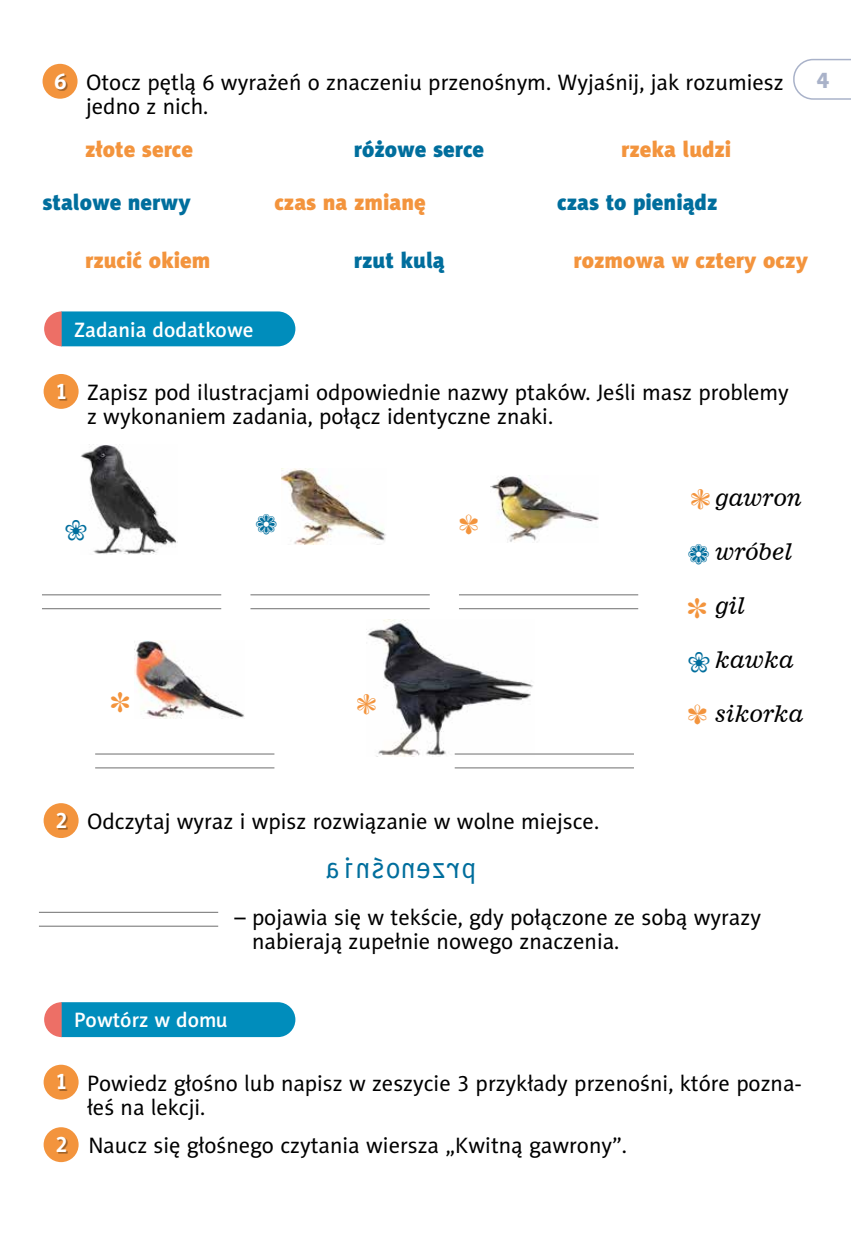
<style>
.page{position:relative;width:851px;height:1234px;background:#fff}
.page>*{position:absolute;margin:0;border:0;box-sizing:border-box;transform-origin:0 0}
.t1{font:22.5px/24px "Naomi Sans EFN";color:#000}
.t2{font:22.5px "Naomi Sans EFN Black";color:#f3943d}
.t3{font:22.5px "Naomi Sans EFN Black";color:#006e9d}
.t4{font:22.5px "News 701 BT Italic A";color:#000}
.t5{font:700 22.5px "Naomi Sans EFN";color:#fff}
.t6{font:22.5px "Naomi Sans EFN Heavy";color:#a9b2c9}
.t7{font:21px "Naomi Sans EFN Medium";color:#fff}
</style>
<div class="page">
<svg style="left:793px;top:58px;width:57px;height:42px"></svg>
<div style="left:43px;top:64px;width:34px;height:35px;background:#f3943d;border-radius:50%"></div>
<div style="left:57px;top:75px;width:11px;height:15px;background:#000;opacity:.34"></div>
<div style="left:44px;top:374px;width:35px;height:35px;background:#f3943d;border-radius:50%"></div>
<div style="left:44px;top:803px;width:35px;height:34px;background:#f3943d;border-radius:50%"></div>
<svg style="left:44px;top:311px;width:251px;height:35px;background:#1790ba"></svg>
<div style="left:59px;top:385px;width:8px;height:15px;background:#000;opacity:.34"></div>
<div style="left:58px;top:814px;width:10px;height:15px;background:#000;opacity:.34"></div>
<img style="left:281px;top:468px;width:105px;height:76px">
<img style="left:134px;top:640px;width:110px;height:78px">
<img style="left:80px;top:444px;width:97px;height:111px">
<img style="left:490px;top:475px;width:109px;height:67px">
<img style="left:366px;top:619px;width:168px;height:137px">
<hr style="left:42px;top:608px;width:179px;height:1px;background:#6e6e6e">
<hr style="left:42px;top:594px;width:179px;height:1px;background:#6e6e6e">
<hr style="left:95px;top:767px;width:179px;height:1px;background:#6e6e6e">
<hr style="left:95px;top:753px;width:179px;height:1px;background:#6e6e6e">
<hr style="left:454px;top:767px;width:180px;height:1px;background:#6e6e6e">
<hr style="left:454px;top:753px;width:180px;height:1px;background:#6e6e6e">
<hr style="left:39px;top:925px;width:179px;height:1px;background:#6e6e6e">
<hr style="left:39px;top:911px;width:179px;height:1px;background:#6e6e6e">
<hr style="left:250px;top:608px;width:179px;height:1px;background:#6e6e6e">
<hr style="left:250px;top:594px;width:179px;height:1px;background:#6e6e6e">
<hr style="left:459px;top:608px;width:179px;height:1px;background:#6e6e6e">
<hr style="left:459px;top:594px;width:179px;height:1px;background:#6e6e6e">
<div style="left:44px;top:1064px;width:35px;height:35px;background:#f3943d;border-radius:50%"></div>
<div style="left:44px;top:1126px;width:35px;height:35px;background:#f3943d;border-radius:50%"></div>
<svg style="left:44px;top:1002px;width:251px;height:34px;background:#158fb9"></svg>
<div style="left:59px;top:1075px;width:8px;height:15px;background:#000;opacity:.34"></div>
<div style="left:58px;top:1137px;width:10px;height:16px;background:#000;opacity:.34"></div>
<svg style="left:366px;top:693px;width:9px;height:21px"></svg>
<svg style="left:80px;top:520px;width:7px;height:20px"></svg>
<p class="t5" style="left:54px;top:67px;width:14px">6</p>
<p class="t1" style="left:86px;top:70px;width:699px">Otocz pętlą 6 wyrażeń o znaczeniu przenośnym. Wyjaśnij, jak rozumiesz</p>
<p class="t6" style="left:816px;top:66px;width:15px">4</p>
<p class="t1" style="left:86px;top:94px;width:124px">jedno z nich.</p>
<p class="t2" style="left:85px;top:135px;width:109px">złote serce</p>
<p class="t3" style="left:354px;top:135px;width:132px">różowe serce</p>
<p class="t2" style="left:621px;top:135px;width:112px">rzeka ludzi</p>
<p class="t3" style="left:43px;top:188px;width:150px">stalowe nerwy</p>
<p class="t2" style="left:85px;top:246px;width:127px">rzucić okiem</p>
<p class="t7" style="left:74px;top:317px;width:181px">Zadania dodatkowe</p>
<p class="t2" style="left:274px;top:188px;width:153px">czas na zmianę</p>
<p class="t3" style="left:354px;top:246px;width:92px">rzut kulą</p>
<p class="t3" style="left:557px;top:188px;width:162px">czas to pieniądz</p>
<p class="t2" style="left:573px;top:246px;width:236px">rozmowa w cztery oczy</p>
<p class="t5" style="left:55px;top:377px;width:14px">1</p>
<p class="t1" style="left:87px;top:380px;width:703px">Zapisz pod ilustracjami odpowiednie nazwy ptaków. Jeśli masz problemy z wykonaniem zadania, połącz identyczne znaki.</p>
<p class="t4" style="left:715px;top:484px;width:88px">gawron</p>
<p class="t4" style="left:715px;top:538px;width:79px">wróbel</p>
<p class="t4" style="left:715px;top:592px;width:31px">gil</p>
<p class="t4" style="left:715px;top:646px;width:80px">kawka</p>
<p class="t4" style="left:715px;top:699px;width:90px">sikorka</p>
<p class="t5" style="left:55px;top:806px;width:14px">2</p>
<p class="t1" style="left:87px;top:809px;width:513px">Odczytaj wyraz i wpisz rozwiązanie w wolne miejsce.</p>
<p class="t1" style="left:252px;top:905px;width:510px;text-indent:-18px">– pojawia się w tekście, gdy połączone ze sobą wyrazy nabierają zupełnie nowego znaczenia.</p>
<p class="t7" style="left:74px;top:1007px;width:155px">Powtórz w domu</p>
<p class="t5" style="left:55px;top:1067px;width:14px">1</p>
<p class="t5" style="left:55px;top:1130px;width:14px">2</p>
<p class="t1" style="left:87px;top:1070px;width:716px">Powiedz głośno lub napisz w zeszycie 3 przykłady przenośni, które pozna&shy;łeś na lekcji.</p>
<p class="t1" style="left:88px;top:1132px;width:540px">Naucz się głośnego czytania wiersza „Kwitną gawrony”.</p>
</div>
